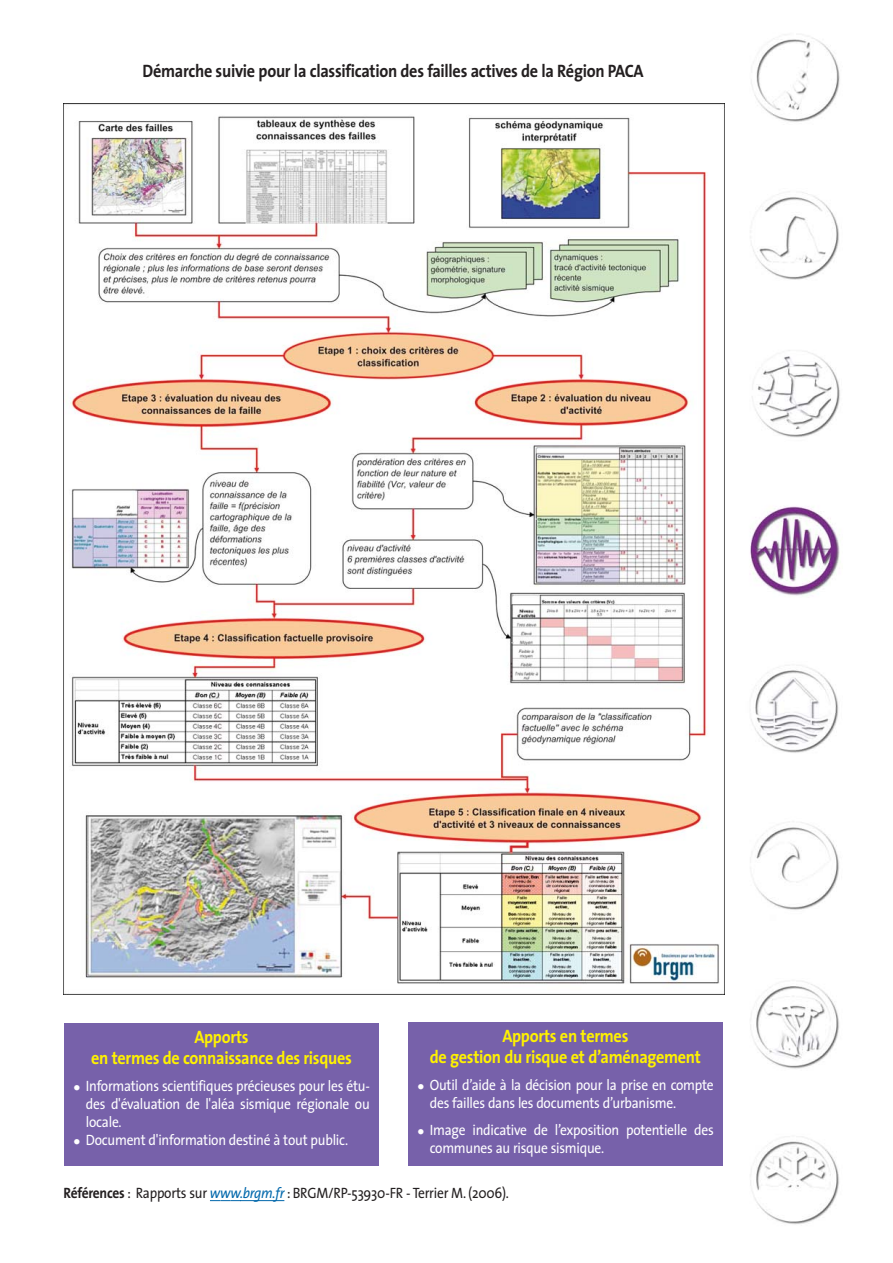
<style>
.page{position:relative;width:893px;height:1263px;background:#fff}
.page>*{position:absolute;margin:0;border:0;box-sizing:border-box;transform-origin:0 0}
.t1{font:700 18px/21px "The Sans";letter-spacing:-.02em;color:#fff200;text-align:center;scale:.9 1}
.t2{font:700 18px "The Sans";letter-spacing:-.02em;color:#231f20;scale:.9 1}
.t3{font:15px/18px "The Sans";letter-spacing:-.02em;color:#fff;scale:.9 1}
.t4{font:15px "The Sans";letter-spacing:-.02em;color:#231f20;scale:.9 1}
.s1{font-weight:700;font-size:18px}
.s2{font-weight:700}
.s3{font-style:italic;color:#0067ab}
</style>
<div class="page">
<img style="left:63px;top:104px;width:662px;height:891px">
<div style="left:64px;top:1023px;width:315px;height:143px;background:#7761aa"></div>
<div style="left:408px;top:1022px;width:315px;height:144px;background:#7761aa"></div>
<img style="left:750px;top:36px;width:90px;height:1189px">
<svg style="left:210px;top:1200px;width:44px;height:1px"></svg>
<hr style="left:254px;top:1200px;width:30px;height:1px;background:#0067ab">
<p class="t2" style="left:143px;top:62px;width:558px">Démarche suivie pour la classification des failles actives de la Région PACA</p>
<p class="t1" style="left:430px;top:1026px;width:303px">Apports en termes<br>de gestion du risque et d’aménagement</p>
<p class="t3" style="left:430px;top:1077px;width:317px;text-indent:-13px"><span class="s1">•</span> Outil d’aide à la décision pour la prise en compte des failles dans les documents d’urbanisme.</p>
<p class="t3" style="left:430px;top:1122px;width:317px;text-indent:-13px"><span class="s1">•</span> Image indicative de l’exposition potentielle des communes au risque sismique.</p>
<p class="t4" style="left:64px;top:1187px;width:496px"><span class="s2">Références</span> : Rapports sur <span class="s3">www.brgm.fr</span> : BRGM/RP-53930-FR - Terrier M. (2006).</p>
<p class="t1" style="left:91px;top:1027px;width:291px">Apports<br>en termes de connaissance des risques</p>
<p class="t3" style="left:86px;top:1078px;width:317px;text-align:justify;text-indent:-13px"><span class="s1">•</span> Informations scientifiques précieuses pour les étu&shy;des d'évaluation de l'aléa sismique régionale ou locale.</p>
<p class="t3" style="left:73px;top:1132px;width:307px"><span class="s1">•</span> Document d'information destiné à tout public.</p>
</div>
